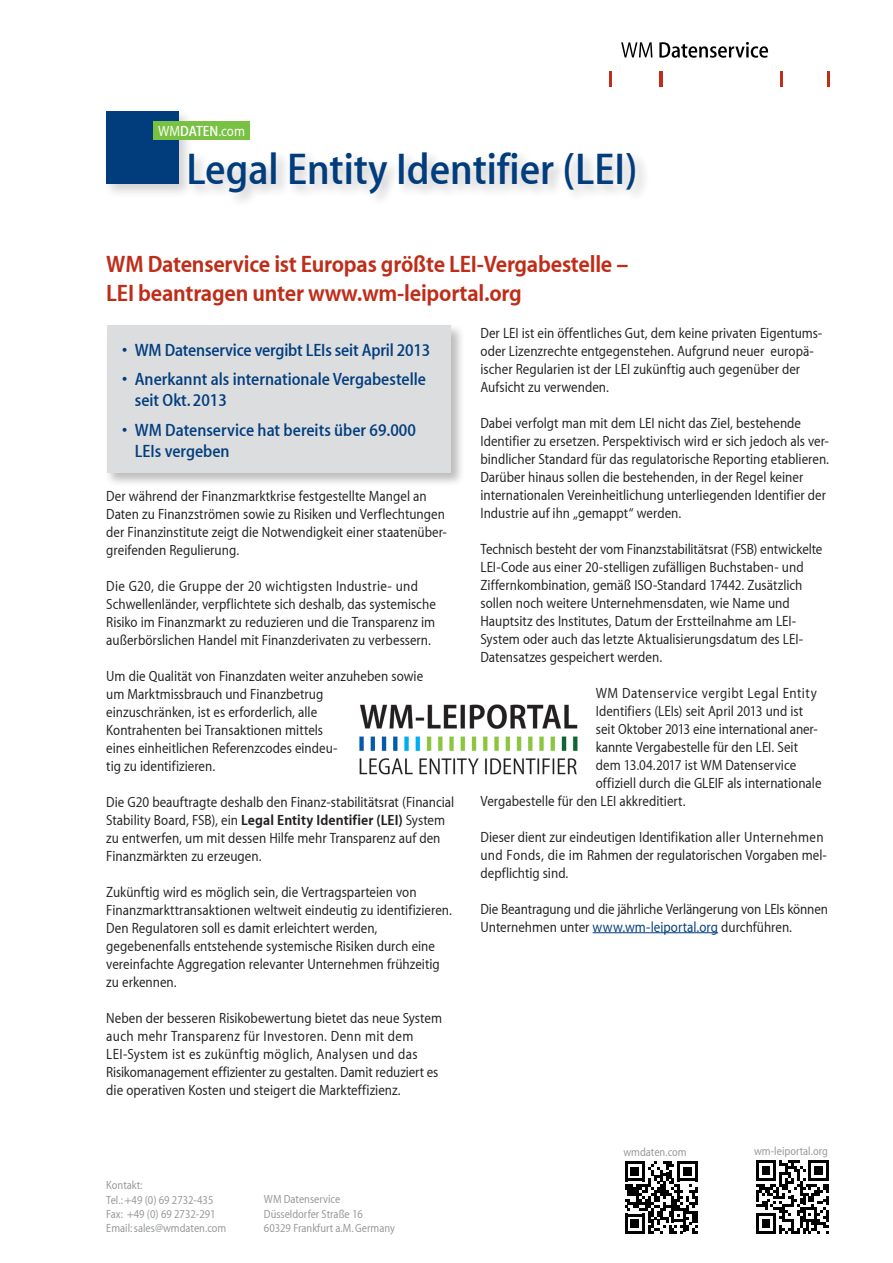
<style>
.page{position:relative;width:893px;height:1263px;background:#fff}
.page>*{position:absolute;margin:0;border:0;box-sizing:border-box;transform-origin:0 0}
.t1{font:500 45px "Myriad";color:#013d7d}
.t2{font:24px/28.8px "Myriad MM 590 wt 500 wd";letter-spacing:-.01em;color:#bf2d19}
.t3{font:500 18px/21px "Myriad";color:#013d7d}
.Bodytext_Flyer{font:300 15px/18px "Myriad";color:#231f20}
.Bodytext_Flyer-2{font:300 15px "Myriad";letter-spacing:.03em;color:#231f20}
.t4{font:300 15px "Myriad";color:#fff}
.t5{font:300 12px "Myriad";color:#939598}
.s1{font-weight:500}
.s2{font-family:"Myriad MM 590 wt 500 wd";font-weight:400}
.s3{color:#013d7d}
</style>
<div class="page">
<div style="left:103px;top:108px;width:90px;height:90px;background:#231f20;opacity:.2"></div>
<div style="left:106px;top:111px;width:72px;height:72px;background:#013d7d"></div>
<div style="left:153px;top:121px;width:96px;height:19px;background:#79c142"></div>
<div style="left:187px;top:150px;width:463px;height:57px;background:#231f20;opacity:.25"></div>
<div style="left:105px;top:324px;width:360px;height:163px;background:#231f20;opacity:.3"></div>
<div style="left:107px;top:326px;width:344px;height:147px;background:#dcdddf"></div>
<hr style="left:659px;top:72px;width:3px;height:15px;background:#c02d19">
<svg style="left:609px;top:72px;width:2px;height:15px"></svg>
<svg style="left:780px;top:72px;width:2px;height:15px"></svg>
<svg style="left:828px;top:72px;width:2px;height:15px"></svg>
<svg style="left:621px;top:42px;width:31px;height:15px"></svg>
<svg style="left:659px;top:42px;width:109px;height:16px"></svg>
<svg style="left:625px;top:1161px;width:73px;height:73px"></svg>
<svg style="left:756px;top:1160px;width:73px;height:74px"></svg>
<hr style="left:593px;top:932px;width:125px;height:1px;background:#013d7d">
<img style="left:359px;top:704px;width:219px;height:71px">
<p class="t4" style="left:158px;top:123px;width:88px">WM<span class="s1">DATEN</span>.com</p>
<p class="t1" style="left:187px;top:146px;width:453px">Legal Entity Identifier (LEI)</p>
<p class="t2" style="left:106px;top:250px;width:524px">WM Datenservice ist Europas größte LEI-Vergabestelle –<br>LEI beantragen unter www.wm-leiportal.org</p>
<p class="t3" style="left:122px;top:340px;width:310px">• WM Datenservice vergibt LEIs seit April 2013</p>
<p class="t3" style="left:135px;top:369px;width:293px;text-indent:-13px">• Anerkannt als internationale Vergabestelle seit Okt. 2013</p>
<p class="t3" style="left:135px;top:420px;width:283px;text-indent:-13px">• WM Datenservice hat bereits über 69.000<br>LEIs vergeben</p>
<p class="Bodytext_Flyer" style="left:106px;top:488px;width:342px">Der während der Finanzmarktkrise festgestellte Mangel an Daten zu Finanzströmen sowie zu Risiken und Verflechtungen der Finanzinstitute zeigt die Notwendigkeit einer staatenüber&shy;greifenden Regulierung.</p>
<p class="Bodytext_Flyer" style="left:106px;top:578px;width:331px">Die G20, die Gruppe der 20 wichtigsten Industrie- und Schwellenländer, verpflichtete sich deshalb, das systemische Risiko im Finanzmarkt zu reduzieren und die Transparenz im außerbörslichen Handel mit Finanzderivaten zu verbessern.</p>
<p class="Bodytext_Flyer" style="left:106px;top:668px;width:318px">Um die Qualität von Finanzdaten weiter anzuheben sowie um Marktmissbrauch und Finanzbetrug<br>einzuschränken, ist es erforderlich, alle<br>Kontrahenten bei Transaktionen mittels<br>eines einheitlichen Referenzcodes eindeu-<br>tig zu identifizieren.</p>
<p class="Bodytext_Flyer" style="left:106px;top:794px;width:349px">Die G20 beauftragte deshalb den Finanz-stabilitätsrat (Financial Stability Board, FSB), ein <span class="s2">Legal Entity Identifier (LEI)</span> System zu entwerfen, um mit dessen Hilfe mehr Transparenz auf den Finanzmärkten zu erzeugen.</p>
<p class="Bodytext_Flyer" style="left:106px;top:884px;width:347px">Zukünftig wird es möglich sein, die Vertragsparteien von Finanzmarkttransaktionen weltweit eindeutig zu identifizieren.<br>Den Regulatoren soll es damit erleichtert werden, gegebenenfalls entstehende systemische Risiken durch eine vereinfachte Aggregation relevanter Unternehmen frühzeitig zu erkennen.</p>
<p class="Bodytext_Flyer" style="left:106px;top:1010px;width:337px">Neben der besseren Risikobewertung bietet das neue System auch mehr Transparenz für Investoren. Denn mit dem LEI-System ist es zukünftig möglich, Analysen und das Risikomanagement effizienter zu gestalten. Damit reduziert es die operativen Kosten und steigert die Markteffizienz.</p>
<p class="t5" style="left:106px;top:1179px;width:38px">Kontakt:</p>
<p class="t5" style="left:106px;top:1194px;width:109px">Tel.: +49 (0) 69 2732-435</p>
<p class="t5" style="left:106px;top:1208px;width:111px">Fax: +49 (0) 69 2732-291</p>
<p class="t5" style="left:106px;top:1222px;width:122px">Email: sales@wmdaten.com</p>
<p class="t5" style="left:264px;top:1193px;width:78px">WM Datenservice</p>
<p class="t5" style="left:264px;top:1208px;width:100px">Düsseldorfer Straße 16</p>
<p class="t5" style="left:264px;top:1222px;width:133px">60329 Frankfurt a.M. Germany</p>
<p class="Bodytext_Flyer" style="left:480px;top:324px;width:343px">Der LEI ist ein öffentliches Gut, dem keine privaten Eigentums&shy;oder Lizenzrechte entgegenstehen. Aufgrund neuer europä&shy;ischer Regularien ist der LEI zukünftig auch gegenüber der Aufsicht zu verwenden.</p>
<p class="Bodytext_Flyer" style="left:480px;top:414px;width:350px">Dabei verfolgt man mit dem LEI nicht das Ziel, bestehende Identifier zu ersetzen. Perspektivisch wird er sich jedoch als ver&shy;bindlicher Standard für das regulatorische Reporting etablieren.<br>Darüber hinaus sollen die bestehenden, in der Regel keiner internationalen Vereinheitlichung unterliegenden Identifier der Industrie auf ihn „gemappt“ werden.</p>
<p class="Bodytext_Flyer" style="left:480px;top:540px;width:343px">Technisch besteht der vom Finanzstabilitätsrat (FSB) entwickelte LEI-Code aus einer 20-stelligen zufälligen Buchstaben- und Ziffernkombination, gemäß ISO-Standard 17442. Zusätzlich sollen noch weitere Unternehmensdaten, wie Name und Hauptsitz des Institutes, Datum der Erstteilnahme am LEI-System oder auch das letzte Aktualisierungsdatum des LEI-Datensatzes gespeichert werden.</p>
<p class="Bodytext_Flyer-2" style="left:596px;top:685px;width:223px">WM Datenservice vergibt Legal Entity</p>
<p class="Bodytext_Flyer" style="left:596px;top:702px;width:209px">Identifiers (LEIs) seit April 2013 und ist</p>
<p class="Bodytext_Flyer" style="left:596px;top:720px;width:223px">seit Oktober 2013 eine international aner-</p>
<p class="Bodytext_Flyer" style="left:596px;top:738px;width:204px">kannte Vergabestelle für den LEI. Seit</p>
<p class="Bodytext_Flyer" style="left:596px;top:756px;width:202px">dem 13.04.2017 ist WM Datenservice</p>
<p class="Bodytext_Flyer" style="left:596px;top:774px;width:227px">offiziell durch die GLEIF als internationale</p>
<p class="Bodytext_Flyer" style="left:480px;top:792px;width:207px">Vergabestelle für den LEI akkreditiert.</p>
<p class="Bodytext_Flyer" style="left:480px;top:828px;width:348px">Dieser dient zur eindeutigen Identifikation aller Unternehmen und Fonds, die im Rahmen der regulatorischen Vorgaben mel&shy;depflichtig sind.</p>
<p class="Bodytext_Flyer" style="left:480px;top:900px;width:349px">Die Beantragung und die jährliche Verlängerung von LEIs können<br>Unternehmen unter <span class="s3">www.wm-leiportal.org</span> durchführen.</p>
<p class="t5" style="left:623px;top:1146px;width:65px">wmdaten.com</p>
<p class="t5" style="left:754px;top:1145px;width:75px">wm-leiportal.org</p>
</div>
